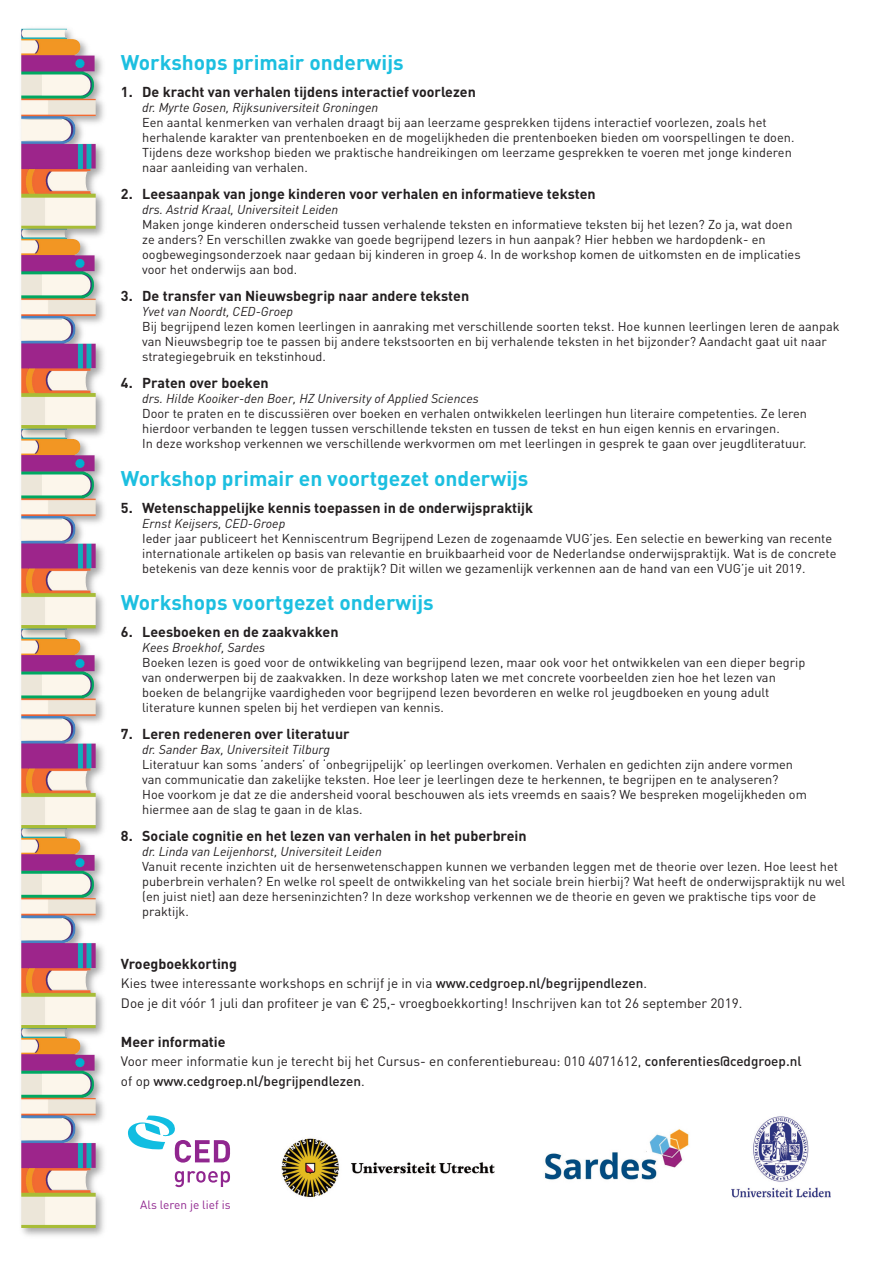
<style>
.page{position:relative;width:893px;height:1263px;background:#fff}
.page>*{position:absolute;margin:0;border:0;box-sizing:border-box;transform-origin:0 0}
.t1{font:700 21px "DIN";color:#1cbfe0}
.t2{font:700 14.25px "DIN";color:#231f20}
.t3{font:13.5px/19.5px "DIN";color:#231f20}
.t4{font:12.75px/15px "DIN";color:#231f20}
.t5{font:italic 12.75px "DIN";color:#231f20}
.t6{font:11.85px "DIN";color:#90268f}
.s1{font-weight:500}
</style>
<div class="page">
<img style="left:22px;top:1056px;width:82px;height:180px">
<img style="left:21px;top:1042px;width:75px;height:186px">
<img style="left:21px;top:842px;width:83px;height:200px">
<img style="left:21px;top:642px;width:83px;height:200px">
<img style="left:21px;top:442px;width:83px;height:200px">
<img style="left:21px;top:242px;width:83px;height:200px">
<img style="left:21px;top:28px;width:83px;height:214px">
<img style="left:731px;top:1116px;width:100px;height:82px">
<img style="left:282px;top:1138px;width:213px;height:59px">
<img style="left:544px;top:1129px;width:145px;height:51px">
<svg style="left:175px;top:1171px;width:55px;height:16px"></svg>
<svg style="left:128px;top:1115px;width:102px;height:47px"></svg>
<h1 class="t1" style="left:121px;top:50px;width:284px">Workshops primair onderwijs</h1>
<p class="t2" style="left:121px;top:83px;width:356px">1. De kracht van verhalen tijdens interactief voorlezen</p>
<p class="t5" style="left:142px;top:100px;width:238px">dr. Myrte Gosen, Rijksuniversiteit Groningen</p>
<p class="t4" style="left:142px;top:115px;width:654px">Een aantal kenmerken van verhalen draagt bij aan leerzame gesprekken tijdens interactief voorlezen, zoals het herhalende karakter van prentenboeken en de mogelijkheden die prentenboeken bieden om voorspellingen te doen.<br>Tijdens deze workshop bieden we praktische handreikingen om leerzame gesprekken te voeren met jonge kinderen naar aanleiding van verhalen.</p>
<p class="t2" style="left:121px;top:185px;width:476px">2. Leesaanpak van jonge kinderen voor verhalen en informatieve teksten</p>
<p class="t5" style="left:142px;top:202px;width:198px">drs. Astrid Kraal, Universiteit Leiden</p>
<p class="t4" style="left:142px;top:217px;width:660px">Maken jonge kinderen onderscheid tussen verhalende teksten en informatieve teksten bij het lezen? Zo ja, wat doen ze anders? En verschillen zwakke van goede begrijpend lezers in hun aanpak? Hier hebben we hardopdenk- en oogbewegingsonderzoek naar gedaan bij kinderen in groep 4. In de workshop komen de uitkomsten en de implicaties voor het onderwijs aan bod.</p>
<p class="t2" style="left:121px;top:287px;width:350px">3. De transfer van Nieuwsbegrip naar andere teksten</p>
<p class="t5" style="left:142px;top:304px;width:152px">Yvet van Noordt, CED-Groep</p>
<p class="t4" style="left:142px;top:319px;width:699px">Bij begrijpend lezen komen leerlingen in aanraking met verschillende soorten tekst. Hoe kunnen leerlingen leren de aanpak van Nieuwsbegrip toe te passen bij andere tekstsoorten en bij verhalende teksten in het bijzonder? Aandacht gaat uit naar strategiegebruik en tekstinhoud.</p>
<p class="t2" style="left:121px;top:374px;width:149px">4. Praten over boeken</p>
<p class="t5" style="left:142px;top:391px;width:338px">drs. Hilde Kooiker-den Boer, HZ University of Applied Sciences</p>
<p class="t4" style="left:142px;top:406px;width:666px">Door te praten en te discussiëren over boeken en verhalen ontwikkelen leerlingen hun literaire competenties. Ze leren hierdoor verbanden te leggen tussen verschillende teksten en tussen de tekst en hun eigen kennis en ervaringen.<br>In deze workshop verkennen we verschillende werkvormen om met leerlingen in gesprek te gaan over jeugdliteratuur.</p>
<h1 class="t1" style="left:121px;top:465px;width:409px">Workshop primair en voortgezet onderwijs</h1>
<p class="t2" style="left:121px;top:499px;width:414px">5. Wetenschappelijke kennis toepassen in de onderwijspraktijk</p>
<p class="t5" style="left:142px;top:515px;width:145px">Ernst Keijsers, CED-Groep</p>
<p class="t4" style="left:142px;top:530px;width:696px">Ieder jaar publiceert het Kenniscentrum Begrijpend Lezen de zogenaamde VUG’jes. Een selectie en bewerking van recente internationale artikelen op basis van relevantie en bruikbaarheid voor de Nederlandse onderwijspraktijk. Wat is de concrete betekenis van deze kennis voor de praktijk? Dit willen we gezamenlijk verkennen aan de hand van een VUG’je uit 2019.</p>
<h1 class="t1" style="left:121px;top:590px;width:314px">Workshops voortgezet onderwijs</h1>
<p class="t2" style="left:121px;top:623px;width:219px">6. Leesboeken en de zaakvakken</p>
<p class="t5" style="left:142px;top:640px;width:125px">Kees Broekhof, Sardes</p>
<p class="t4" style="left:142px;top:655px;width:665px">Boeken lezen is goed voor de ontwikkeling van begrijpend lezen, maar ook voor het ontwikkelen van een dieper begrip van onderwerpen bij de zaakvakken. In deze workshop laten we met concrete voorbeelden zien hoe het lezen van boeken de belangrijke vaardigheden voor begrijpend lezen bevorderen en welke rol jeugdboeken en young adult literature kunnen spelen bij het verdiepen van kennis.</p>
<p class="t2" style="left:121px;top:725px;width:230px">7. Leren redeneren over literatuur</p>
<p class="t5" style="left:142px;top:742px;width:189px">dr. Sander Bax, Universiteit Tilburg</p>
<p class="t4" style="left:142px;top:757px;width:666px">Literatuur kan soms ’anders’ of ‘onbegrijpelijk’ op leerlingen overkomen. Verhalen en gedichten zijn andere vormen van communicatie dan zakelijke teksten. Hoe leer je leerlingen deze te herkennen, te begrijpen en te analyseren?<br>Hoe voorkom je dat ze die andersheid vooral beschouwen als iets vreemds en saais? We bespreken mogelijkheden om hiermee aan de slag te gaan in de klas.</p>
<p class="t2" style="left:121px;top:827px;width:407px">8. Sociale cognitie en het lezen van verhalen in het puberbrein</p>
<p class="t5" style="left:142px;top:844px;width:241px">dr. Linda van Leijenhorst, Universiteit Leiden</p>
<p class="t4" style="left:142px;top:859px;width:705px">Vanuit recente inzichten uit de hersenwetenschappen kunnen we verbanden leggen met de theorie over lezen. Hoe leest het puberbrein verhalen? En welke rol speelt de ontwikkeling van het sociale brein hierbij? Wat heeft de onderwijspraktijk nu wel (en juist niet) aan deze herseninzichten? In deze workshop verkennen we de theorie en geven we praktische tips voor de praktijk.</p>
<p class="t2" style="left:121px;top:955px;width:118px">Vroegboekkorting</p>
<p class="t3" style="left:121px;top:973px;width:623px">Kies twee interessante workshops en schrijf je in via <span class="s1">www.cedgroep.nl/begrijpendlezen</span>.<br>Doe je dit vóór 1 juli dan profiteer je van € 25,- vroegboekkorting! Inschrijven kan tot 26 september 2019.</p>
<p class="t2" style="left:121px;top:1033px;width:106px">Meer informatie</p>
<p class="t3" style="left:121px;top:1051px;width:682px">Voor meer informatie kun je terecht bij het Cursus- en conferentiebureau: 010 4071612, <span class="s1">conferenties@cedgroep.nl </span>of op <span class="s1">www.cedgroep.nl/begrijpendlezen</span>.</p>
<p class="t6" style="left:140px;top:1197px;width:92px">Als leren je lief is</p>
</div>
